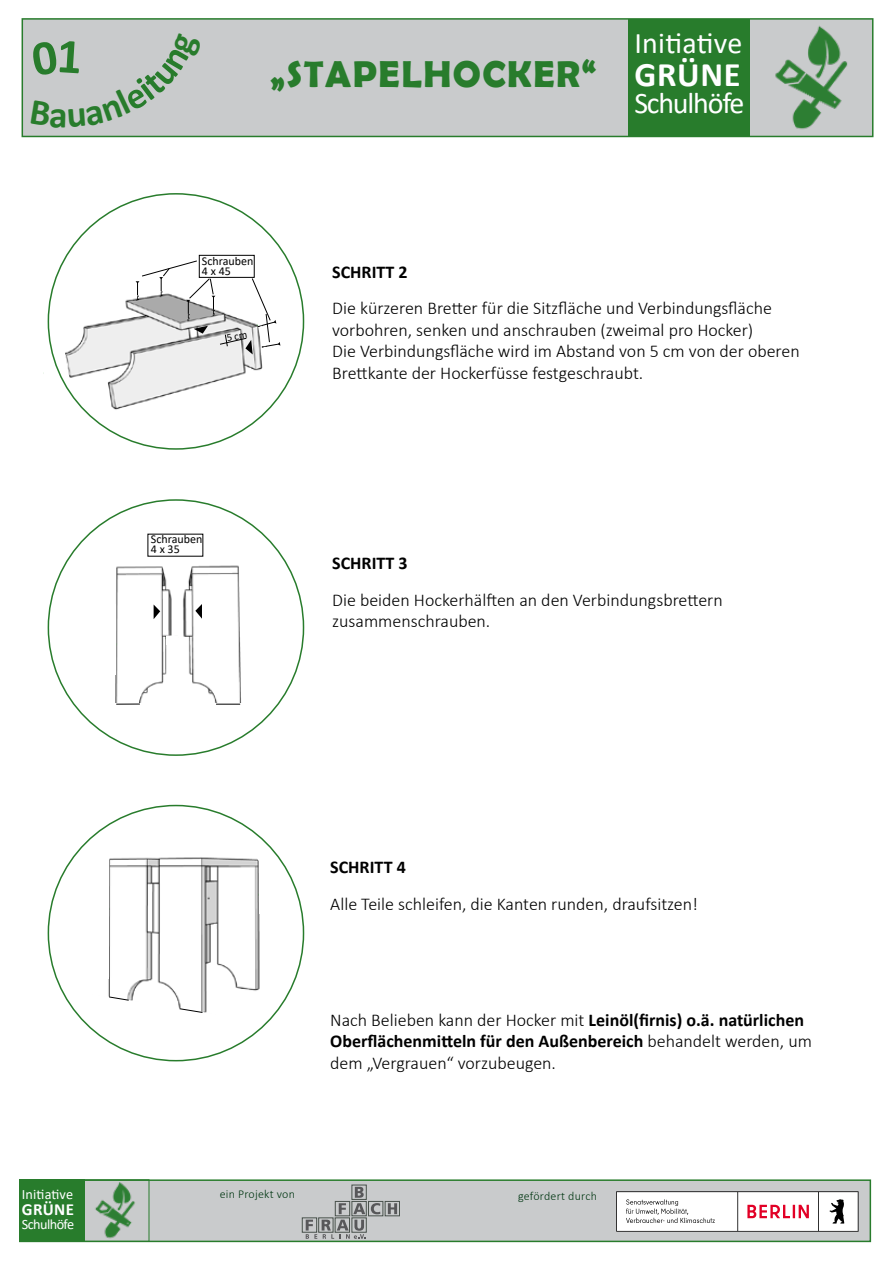
<style>
.page{position:relative;width:893px;height:1263px;background:#fff}
.page>*{position:absolute;margin:0;border:0;box-sizing:border-box;transform-origin:0 0}
.t1{font:700 37.5px "Berlin Sans FB Demi";letter-spacing:.04em;color:#287c2c}
.t2{font:700 34.5px "Calibri";letter-spacing:.02em;color:#fff}
.t3{font:30px "Calibri";letter-spacing:-.04em;color:#fff}
.t4{font:300 18px/21.6px "Calibri";color:#000}
.t5{font:700 18px "Calibri";color:#000}
.t6{font:700 16.95px "Calibri";letter-spacing:.02em;color:#fff}
.t7{font:14.25px "Calibri";letter-spacing:-.04em;color:#fff}
.t8{font:300 12px "Calibri";letter-spacing:.02em;color:#003611}
.t9{font:12px/10.5px "Calibri";color:#000}
.s1{font-weight:700}
</style>
<div class="page">
<img style="left:50px;top:499px;width:254px;height:244px">
<img style="left:47px;top:252px;width:242px;height:198px">
<svg style="left:43px;top:340px;width:29px;height:56px"></svg>
<div style="left:80px;top:703px;width:193px;height:6px;background:#fff"></div>
<svg style="left:116px;top:704px;width:24px;height:1px"></svg>
<svg style="left:216px;top:704px;width:24px;height:1px"></svg>
<div style="left:199px;top:255px;width:55px;height:23px;border:1px solid #000"></div>
<div style="left:166px;top:635px;width:14px;height:6px;border:2px solid #fff"></div>
<img style="left:56px;top:804px;width:219px;height:182px">
<div style="left:29px;top:840px;width:79px;height:139px;background:#fff"></div>
<div style="left:259px;top:851px;width:45px;height:62px;background:#fff"></div>
<svg style="left:59px;top:986px;width:223px;height:46px"></svg>
<div style="left:40px;top:604px;width:76px;height:70px;background:#fff"></div>
<div style="left:167px;top:636px;width:11px;height:8px;background:#fff"></div>
<svg style="left:154px;top:604px;width:6px;height:15px"></svg>
<svg style="left:195px;top:603px;width:7px;height:16px"></svg>
<div style="left:22px;top:18px;width:851px;height:119px;background:#c9cbcc;border:2px solid #287c2c"></div>
<div style="left:628px;top:20px;width:122px;height:116px;background:#287c2c"></div>
<img style="left:756px;top:18px;width:103px;height:119px">
<div style="left:19px;top:1179px;width:852px;height:63px;background:#c9cbcc;border:2px solid #287c2c"></div>
<svg style="left:616px;top:1191px;width:242px;height:41px;background:#e3dadc"></svg>
<div style="left:385px;top:1201px;width:15px;height:15px;border:1px solid #49524c"></div>
<div style="left:302px;top:1217px;width:15px;height:16px;border:1px solid #49524c"></div>
<svg style="left:306px;top:1184px;width:91px;height:55px"></svg>
<div style="left:84px;top:1179px;width:65px;height:63px;border:1px solid #287c2c"></div>
<div style="left:19px;top:1179px;width:66px;height:63px;background:#287c2c"></div>
<img style="left:85px;top:1181px;width:55px;height:61px">
<svg style="left:136px;top:260px;width:159px;height:95px"></svg>
<h1 class="t1" style="left:270px;top:52px;width:328px">„STAPELHOCKER“</h1>
<h3 class="t3" style="left:634px;top:22px;width:109px">Initiative</h3>
<h2 class="t2" style="left:634px;top:50px;width:108px">GRÜNE</h2>
<h3 class="t3" style="left:634px;top:82px;width:112px">Schulhöfe</h3>
<p class="t9" style="left:202px;top:255px;width:53px">Schrauben<br>4 x 45</p>
<p class="t5" style="left:332px;top:259px;width:77px">SCHRITT 2</p>
<p class="t4" style="left:332px;top:297px;width:469px">Die kürzeren Bretter für die Sitzfläche und Verbindungsfläche vorbohren, senken und anschrauben (zweimal pro Hocker)<br>Die Verbindungsfläche wird im Abstand von 5 cm von der oberen Brettkante der Hockerfüsse festgeschraubt.</p>
<p class="t9" style="left:151px;top:533px;width:53px">Schrauben<br>4 x 35</p>
<p class="t5" style="left:332px;top:550px;width:77px">SCHRITT 3</p>
<p class="t4" style="left:332px;top:588px;width:392px">Die beiden Hockerhälften an den Verbindungsbrettern zusammenschrauben.</p>
<p class="t5" style="left:330px;top:854px;width:77px">SCHRITT 4</p>
<p class="t4" style="left:330px;top:893px;width:369px">Alle Teile schleifen, die Kanten runden, draufsitzen!</p>
<p class="t4" style="left:330px;top:1009px;width:483px">Nach Belieben kann der Hocker mit <span class="s1">Leinöl(firnis) o.ä. natürlichen<br>Oberflächenmitteln für den Außenbereich</span> behandelt werden, um dem „Vergrauen“ vorzubeugen.</p>
<p class="t7" style="left:22px;top:1184px;width:53px">Initiative</p>
<p class="t8" style="left:220px;top:1186px;width:77px">ein Projekt von</p>
<p class="t8" style="left:518px;top:1189px;width:80px">gefördert durch</p>
<p class="t6" style="left:22px;top:1197px;width:54px">GRÜNE</p>
<p class="t7" style="left:22px;top:1214px;width:54px">Schulhöfe</p>
</div>
